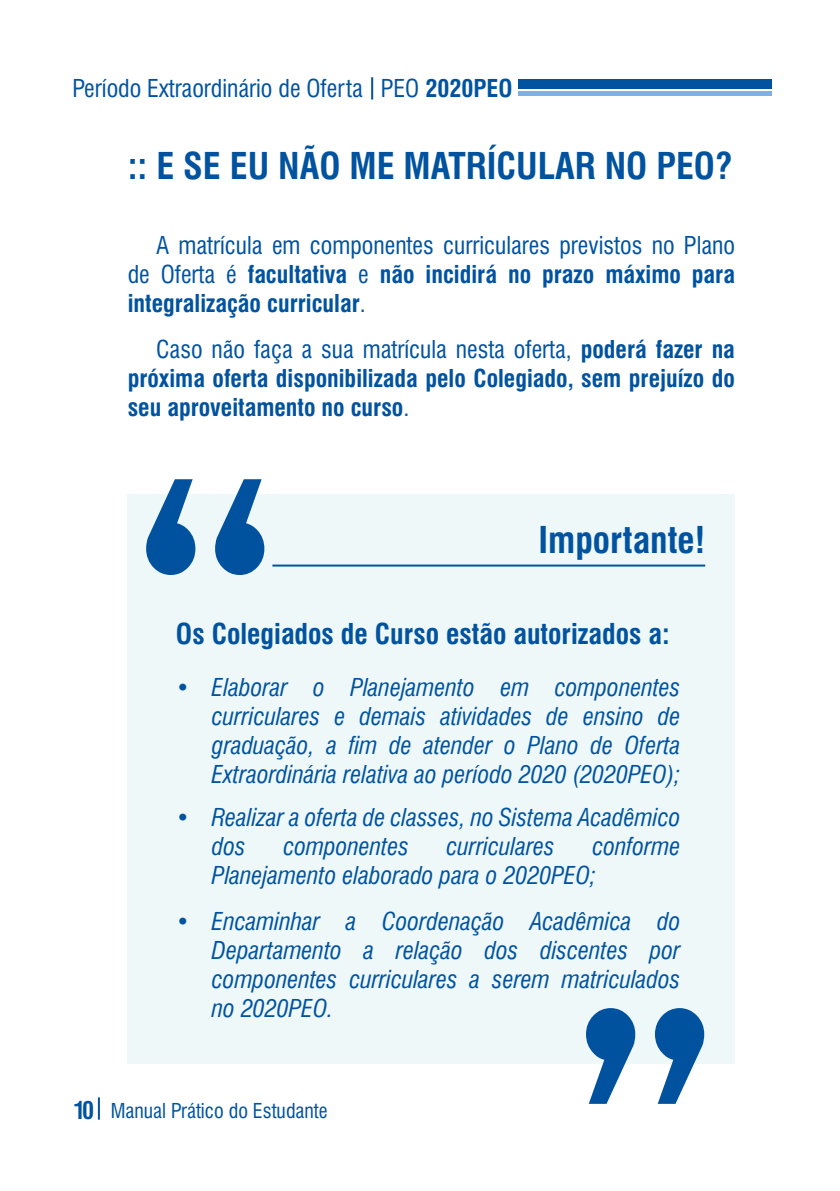
<style>
.page{position:relative;width:840px;height:1191px;background:#fff}
.page>*{position:absolute;margin:0;border:0;box-sizing:border-box;transform-origin:0 0}
.Título{font:700 condensed 36px "Swiss 721 BT";color:#0153a0}
.texto{font:700 condensed 28px "Swiss 721 BT";color:#0153a0}
.t1{font:italic condensed 24px/28.8px "Swiss 721 BT";color:#0153a0;text-align:justify}
.texto-2{font:700 condensed 24px/28.8px "Swiss 721 BT";color:#0153a0;text-align:justify}
.t2{font:condensed 24px "Swiss 721 BT";color:#0153a0}
.t3{font:condensed 20px "Swiss 721 BT";color:#0153a0}
.s1{font-weight:700}
.s2{font-weight:400}
.s3{font-weight:700;font-size:24px}
</style>
<div class="page">
<hr style="left:371px;top:77px;width:2px;height:22px;background:#0153a0">
<hr style="left:98px;top:1097px;width:2px;height:22px;background:#0153a0">
<div style="left:518px;top:79px;width:321px;height:9px;background:#0153a0"></div>
<div style="left:518px;top:91px;width:321px;height:5px;background:#80b0e0"></div>
<div style="left:771px;top:34px;width:68px;height:238px;background:#fff"></div>
<div style="left:128px;top:494px;width:606px;height:569px;background:#eef8f9"></div>
<hr style="left:272px;top:564px;width:432px;height:2px;background:#0153a0">
<svg style="left:146px;top:479px;width:118px;height:96px"></svg>
<svg style="left:585px;top:1008px;width:118px;height:95px"></svg>
<p class="t2" style="left:72px;top:73px;width:441px">Período Extraordinário de Oferta PEO <span class="s1">2020PEO</span></p>
<p class="Título" style="left:128px;top:144px;width:606px">:: E SE EU NÃO ME MATRÍCULAR NO PEO?</p>
<p class="texto-2" style="left:128px;top:231px;width:608px;text-indent:28px"><span class="s2">A matrícula em componentes curriculares previstos no Plano de Oferta é</span> facultativa <span class="s2">e</span> não incidirá no prazo máximo para integralização curricular<span class="s2">.</span></p>
<p class="texto-2" style="left:128px;top:335px;width:608px;text-indent:28px"><span class="s2">Caso não faça a sua matrícula nesta oferta,</span> poderá fazer na próxima oferta disponibilizada pelo Colegiado, sem prejuízo do seu aproveitamento no curso<span class="s2">.</span></p>
<p class="Título" style="left:538px;top:518px;width:168px">Importante!</p>
<p class="texto" style="left:176px;top:617px;width:495px">Os Colegiados de Curso estão autorizados a:</p>
<p class="t1" style="left:212px;top:673px;width:470px;text-indent:-36px">• Elaborar o Planejamento em componentes curriculares e demais atividades de ensino de graduação, a fim de atender o Plano de Oferta Extraordinária relativa ao período 2020 (2020PEO);</p>
<p class="t1" style="left:212px;top:803px;width:469px;text-indent:-36px">• Realizar a oferta de classes, no Sistema Acadêmico dos</p>
<p class="t1" style="left:212px;top:832px;width:469px;text-indent:380px">conforme<br>Planejamento elaborado para o 2020PEO;</p>
<p class="t1" style="left:212px;top:907px;width:470px;text-indent:-36px">• Encaminhar a Coordenação Acadêmica do Departamento a relação dos discentes por componentes curriculares a serem matriculados no 2020PEO.</p>
<p class="t1" style="left:283px;top:832px;width:127px">componentes</p>
<p class="t1" style="left:446px;top:832px;width:110px">curriculares</p>
<p class="t3" style="left:73px;top:1099px;width:255px"><span class="s3">10</span> Manual Prático do Estudante</p>
</div>
